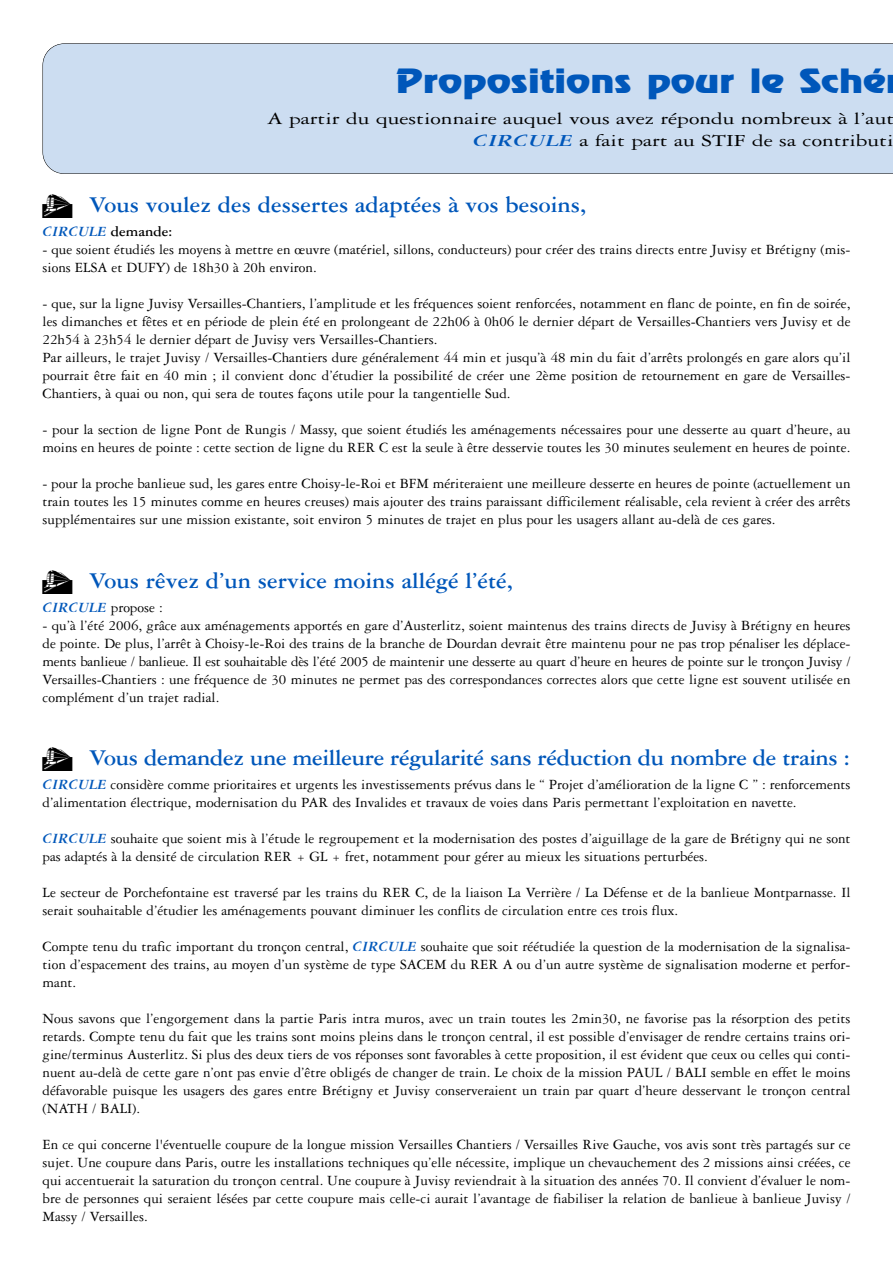
<style>
.page{position:relative;width:893px;height:1263px;background:#fff}
.page>*{position:absolute;margin:0;border:0;box-sizing:border-box;transform-origin:0 0}
.t1{font:30px "Revue Std";color:#0057ba;scale:1.3 1}
.t2{font:700 24px "Garamond 3 LT Std";color:#0057ba}
.t3{font:18px/21.6px "Garamond 3 LT Std";color:#000;text-align:right;scale:1.3 1}
.t4{font:15px/18px "Garamond 3 LT Std";color:#000}
.t5{font:700 15px "Garamond 3 LT Std";color:#000}
.s1{font-weight:700;font-style:italic;color:#0057ba}
.s2{font-style:italic;color:#0057ba}
</style>
<div class="page">
<div style="left:43px;top:43px;width:850px;height:131px;background:#ccddf1"></div>
<div style="left:75px;top:66px;width:818px;height:89px;background:#ccddf1"></div>
<h1 class="t1" style="left:395px;top:68px;width:379px">Propositions pour le Sché</h1>
<p class="t3" style="left:267px;top:110px;width:484px">A partir du questionnaire auquel vous avez répondu nombreux à l’aut<br><span class="s1">CIRCULE</span> a fait part au STIF de sa contributi</p>
<h2 class="t2" style="left:89px;top:196px;width:498px">Vous voulez des dessertes adaptées à vos besoins,</h2>
<p class="t5" style="left:43px;top:227px;width:131px"><span class="s2">CIRCULE</span> demande:</p>
<p class="t4" style="left:43px;top:242px;width:809px">- que soient étudiés les moyens à mettre en œuvre (matériel, sillons, conducteurs) pour créer des trains directs entre Juvisy et Brétigny (mis&shy;sions ELSA et DUFY) de 18h30 à 20h environ.</p>
<p class="t4" style="left:43px;top:296px;width:809px">- que, sur la ligne Juvisy Versailles-Chantiers, l’amplitude et les fréquences soient renforcées, notamment en flanc de pointe, en fin de soirée, les dimanches et fêtes et en période de plein été en prolongeant de 22h06 à 0h06 le dernier départ de Versailles-Chantiers vers Juvisy et de 22h54 à 23h54 le dernier départ de Juvisy vers Versailles-Chantiers.<br>Par ailleurs, le trajet Juvisy / Versailles-Chantiers dure généralement 44 min et jusqu’à 48 min du fait d’arrêts prolongés en gare alors qu’il pourrait être fait en 40 min ; il convient donc d’étudier la possibilité de créer une 2ème position de retournement en gare de Versailles-Chantiers, à quai ou non, qui sera de toutes façons utile pour la tangentielle Sud.</p>
<p class="t4" style="left:43px;top:422px;width:809px">- pour la section de ligne Pont de Rungis / Massy, que soient étudiés les aménagements nécessaires pour une desserte au quart d’heure, au moins en heures de pointe : cette section de ligne du RER C est la seule à être desservie toutes les 30 minutes seulement en heures de pointe.</p>
<p class="t4" style="left:43px;top:476px;width:809px;text-align:justify">- pour la proche banlieue sud, les gares entre Choisy-le-Roi et BFM mériteraient une meilleure desserte en heures de pointe (actuellement un train toutes les 15 minutes comme en heures creuses) mais ajouter des trains paraissant difficilement réalisable, cela revient à créer des arrêts supplémentaires sur une mission existante, soit environ 5 minutes de trajet en plus pour les usagers allant au-delà de ces gares.</p>
<h2 class="t2" style="left:89px;top:572px;width:425px">Vous rêvez d’un service moins allégé l’été,</h2>
<p class="t4" style="left:43px;top:600px;width:122px"><span class="s1">CIRCULE</span> propose :</p>
<p class="t4" style="left:43px;top:618px;width:809px;text-align:justify">- qu’à l’été 2006, grâce aux aménagements apportés en gare d’Austerlitz, soient maintenus des trains directs de Juvisy à Brétigny en heures de pointe. De plus, l’arrêt à Choisy-le-Roi des trains de la branche de Dourdan devrait être maintenu pour ne pas trop pénaliser les déplace&shy;ments banlieue / banlieue. Il est souhaitable dès l’été 2005 de maintenir une desserte au quart d’heure en heures de pointe sur le tronçon Juvisy / Versailles-Chantiers : une fréquence de 30 minutes ne permet pas des correspondances correctes alors que cette ligne est souvent utilisée en complément d’un trajet radial.</p>
<h2 class="t2" style="left:89px;top:749px;width:762px">Vous demandez une meilleure régularité sans réduction du nombre de trains :</h2>
<p class="t4" style="left:43px;top:777px;width:809px"><span class="s1">CIRCULE</span> considère comme prioritaires et urgents les investissements prévus dans le “ Projet d’amélioration de la ligne C ” : renforcements d’alimentation électrique, modernisation du PAR des Invalides et travaux de voies dans Paris permettant l’exploitation en navette.</p>
<p class="t4" style="left:43px;top:831px;width:809px"><span class="s1">CIRCULE</span> souhaite que soient mis à l’étude le regroupement et la modernisation des postes d’aiguillage de la gare de Brétigny qui ne sont pas adaptés à la densité de circulation RER + GL + fret, notamment pour gérer au mieux les situations perturbées.</p>
<p class="t4" style="left:43px;top:885px;width:809px">Le secteur de Porchefontaine est traversé par les trains du RER C, de la liaison La Verrière / La Défense et de la banlieue Montparnasse. Il serait souhaitable d’étudier les aménagements pouvant diminuer les conflits de circulation entre ces trois flux.</p>
<p class="t4" style="left:43px;top:939px;width:809px;text-align:justify">Compte tenu du trafic important du tronçon central, <span class="s1">CIRCULE</span> souhaite que soit réétudiée la question de la modernisation de la signalisa&shy;tion d’espacement des trains, au moyen d’un système de type SACEM du RER A ou d’un autre système de signalisation moderne et perfor&shy;mant.</p>
<p class="t4" style="left:43px;top:1011px;width:809px;text-align:justify">Nous savons que l’engorgement dans la partie Paris intra muros, avec un train toutes les 2min30, ne favorise pas la résorption des petits retards. Compte tenu du fait que les trains sont moins pleins dans le tronçon central, il est possible d’envisager de rendre certains trains ori&shy;gine/terminus Austerlitz. Si plus des deux tiers de vos réponses sont favorables à cette proposition, il est évident que ceux ou celles qui conti&shy;nuent au-delà de cette gare n’ont pas envie d’être obligés de changer de train. Le choix de la mission PAUL / BALI semble en effet le moins défavorable puisque les usagers des gares entre Brétigny et Juvisy conserveraient un train par quart d’heure desservant le tronçon central (NATH / BALI).</p>
<p class="t4" style="left:43px;top:1137px;width:809px;text-align:justify">En ce qui concerne l'éventuelle coupure de la longue mission Versailles Chantiers / Versailles Rive Gauche, vos avis sont très partagés sur ce sujet. Une coupure dans Paris, outre les installations techniques qu’elle nécessite, implique un chevauchement des 2 missions ainsi créées, ce qui accentuerait la saturation du tronçon central. Une coupure à Juvisy reviendrait à la situation des années 70. Il convient d’évaluer le nom&shy;bre de personnes qui seraient lésées par cette coupure mais celle-ci aurait l’avantage de fiabiliser la relation de banlieue à banlieue Juvisy / Massy / Versailles.</p>
</div>
